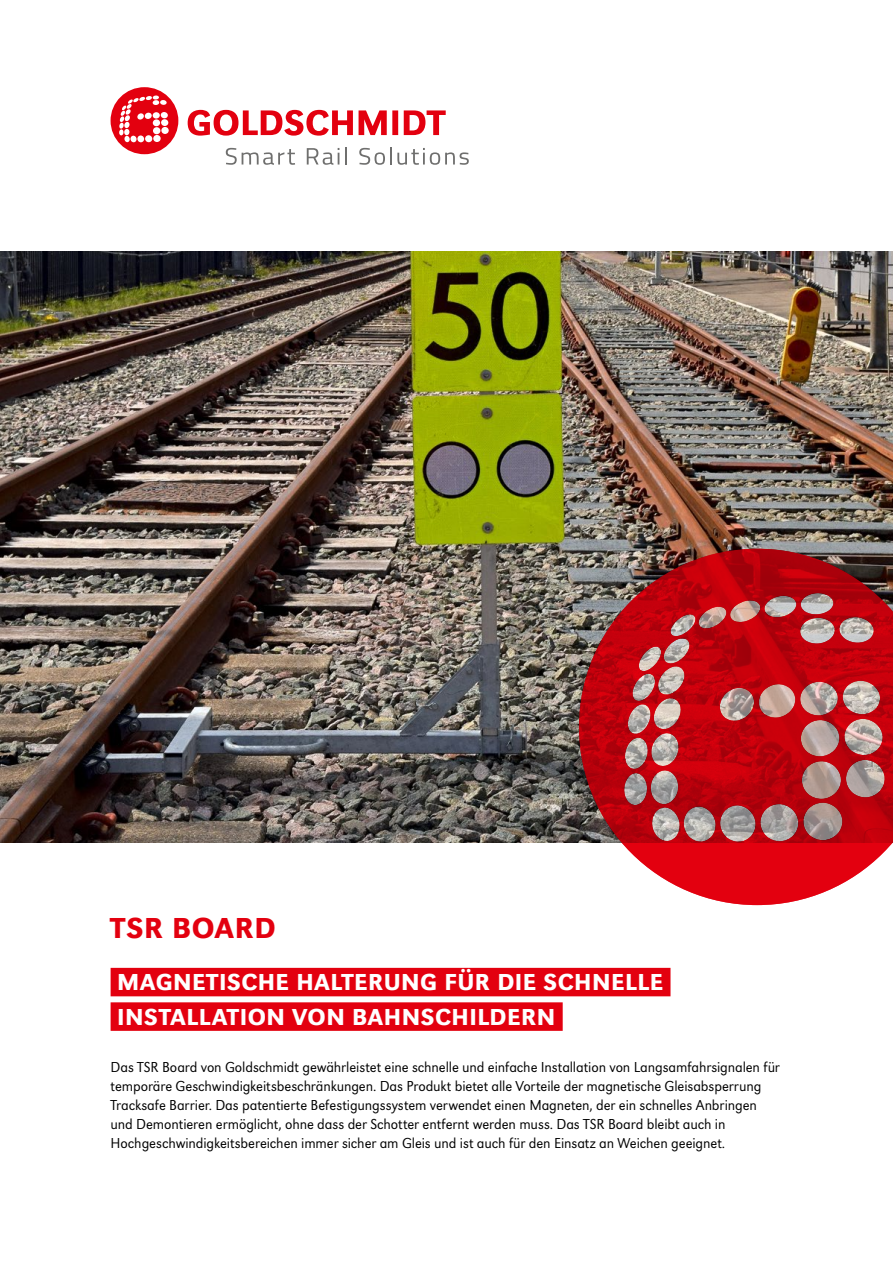
<style>
.page{position:relative;width:893px;height:1263px;background:#fff}
.page>*{position:absolute;margin:0;border:0;box-sizing:border-box;transform-origin:0 0}
.t1{font:500 30px "URW Grotesk";letter-spacing:.02em;color:#e3000f}
.t2{font:500 24px/34.5px "URW Grotesk";letter-spacing:.02em;color:#fff}
.t3{font:300 15px/19.2px "URW Grotesk";letter-spacing:-.005em;color:#000}
</style>
<div class="page">
<img style="left:0;top:252px;width:893px;height:590px">
<div style="left:111px;top:968px;width:559px;height:28px;background:#e3000f"></div>
<div style="left:111px;top:1002px;width:452px;height:29px;background:#e3000f"></div>
<svg style="left:579px;top:549px;width:314px;height:356px;background:#bb3c42"></svg>
<svg style="left:111px;top:87px;width:67px;height:67px"></svg>
<svg style="left:188px;top:110px;width:258px;height:26px"></svg>
<svg style="left:226px;top:148px;width:69px;height:17px"></svg>
<svg style="left:307px;top:148px;width:32px;height:17px"></svg>
<svg style="left:345px;top:148px;width:2px;height:17px"></svg>
<svg style="left:359px;top:148px;width:110px;height:17px"></svg>
<h1 class="t1" style="left:111px;top:910px;width:167px">TSR BOARD</h1>
<h2 class="t2" style="left:117px;top:965px;width:548px">MAGNETISCHE HALTERUNG FÜR DIE SCHNELLE<br>INSTALLATION VON BAHNSCHILDERN</h2>
<p class="t3" style="left:111px;top:1057px;width:671px">Das TSR Board von Goldschmidt gewährleistet eine schnelle und einfache Installation von Langsamfahrsignalen für temporäre Geschwindigkeitsbeschränkungen. Das Produkt bietet alle Vorteile der magnetische Gleisabsperrung Tracksafe Barrier. Das patentierte Befestigungssystem verwendet einen Magneten, der ein schnelles Anbringen und Demontieren ermöglicht, ohne dass der Schotter entfernt werden muss. Das TSR Board bleibt auch in Hochgeschwindigkeitsbereichen immer sicher am Gleis und ist auch für den Einsatz an Weichen geeignet.</p>
</div>
